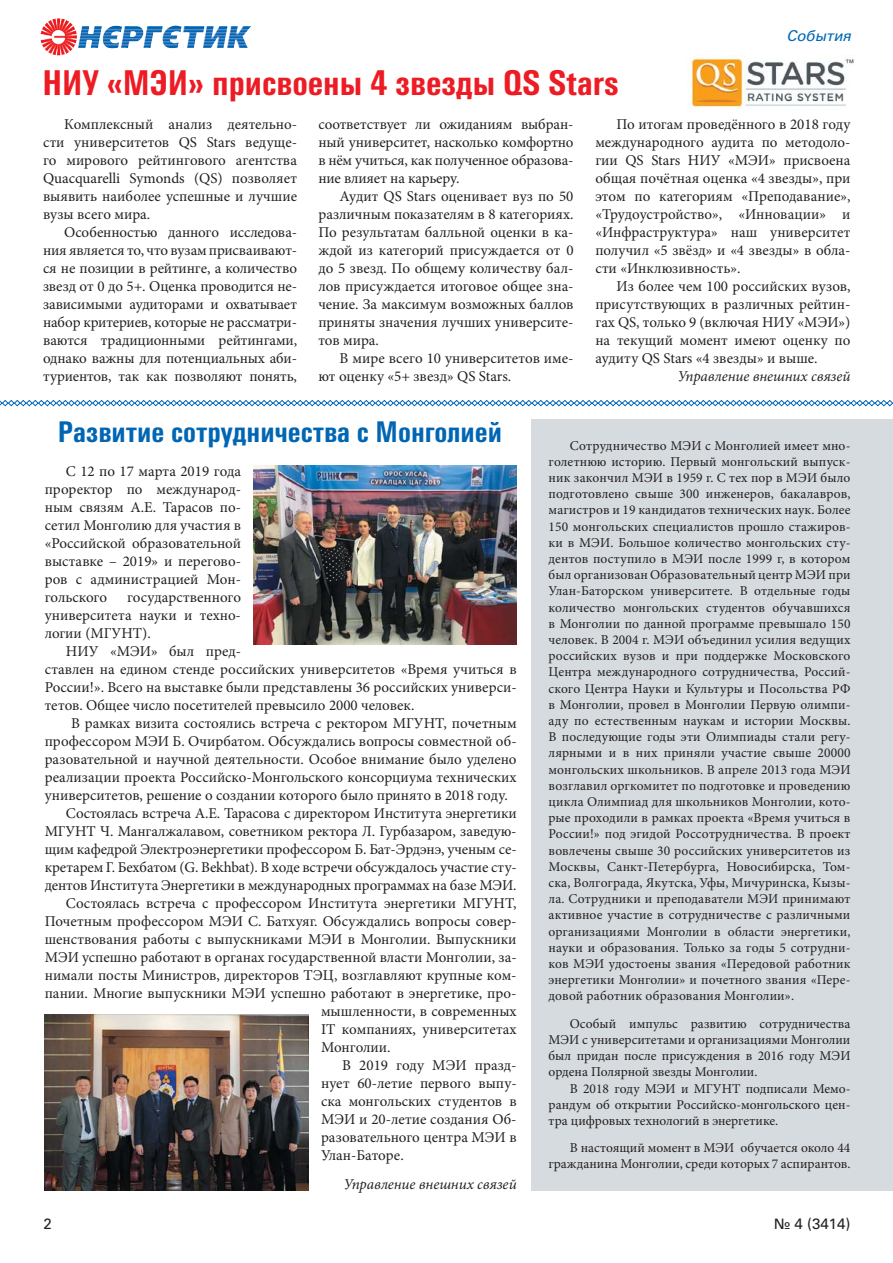
<style>
.page{position:relative;width:893px;height:1263px;background:#fff}
.page>*{position:absolute;margin:0;border:0;box-sizing:border-box;transform-origin:0 0}
.t1{font:700 36px "Univers Cond C";color:#ed1c24}
.t2{font:700 30px "Univers Cond C";color:#0066b3}
.t3{font:15px/18px "Minion Pro";color:#231f20;text-align:justify}
.t4{font:italic 15px "Minion Pro";color:#231f20}
.t5{font:15px "Univers C";color:#231f20}
.t6{font:italic 15px "Univers C";color:#0066b3}
.t7{font:13.5px/16.2px "Minion Pro";color:#231f20;text-align:justify}
</style>
<div class="page">
<img style="left:40px;top:18px;width:37px;height:37px">
<div style="left:531px;top:419px;width:362px;height:772px;background:#d5dbde"></div>
<img style="left:687px;top:55px;width:167px;height:53px">
<svg style="left:0;top:400px;width:893px;height:6px"></svg>
<img style="left:45px;top:1015px;width:263px;height:176px">
<img style="left:254px;top:465px;width:263px;height:180px">
<p class="t6" style="left:786px;top:27px;width:66px">События</p>
<h1 class="t1" style="left:42px;top:63px;width:578px">НИУ «МЭИ» присвоены 4 звезды QS Stars</h1>
<p class="t3" style="left:43px;top:116px;width:256px;text-indent:21px">Комплексный анализ деятельно&shy;сти университетов QS Stars ведуще&shy;го мирового рейтингового агентства Quacquarelli Symonds (QS) позволяет выявить наиболее успешные и лучшие вузы всего мира.</p>
<p class="t3" style="left:43px;top:224px;width:256px;text-indent:21px">Особенностью данного исследова&shy;ния является то, что вузам присваивают&shy;ся не позиции в рейтинге, а количество звезд от 0 до 5+. Оценка проводится не&shy;зависимыми аудиторами и охватывает набор критериев, которые не рассматри&shy;ваются традиционными рейтингами, однако важны для потенциальных аби&shy;туриентов, так как позволяют понять,</p>
<p class="t3" style="left:318px;top:116px;width:257px">соответствует ли ожиданиям выбран&shy;ный университет, насколько комфортно в нём учиться, как полученное образова&shy;ние влияет на карьеру.</p>
<p class="t3" style="left:318px;top:188px;width:257px;text-indent:21px">Аудит QS Stars оценивает вуз по 50 различным показателям в 8 категориях.<br>По результатам балльной оценки в ка&shy;ждой из категорий присуждается от 0 до 5 звезд. По общему количеству бал&shy;лов присуждается итоговое общее зна&shy;чение. За максимум возможных баллов приняты значения лучших университе&shy;тов мира.</p>
<p class="t3" style="left:318px;top:350px;width:257px;text-indent:21px">В мире всего 10 университетов име&shy;ют оценку «5+ звезд» QS Stars.</p>
<p class="t3" style="left:595px;top:116px;width:257px;text-indent:21px">По итогам проведённого в 2018 году международного аудита по методоло&shy;гии QS Stars НИУ «МЭИ» присвоена общая почётная оценка «4 звезды», при этом по категориям «Преподавание», «Трудоустройство», «Инновации» и «Инфраструктура» наш университет получил «5 звёзд» и «4 звезды» в обла&shy;сти «Инклюзивность».</p>
<p class="t3" style="left:595px;top:278px;width:257px;text-indent:21px">Из более чем 100 российских вузов, присутствующих в различных рейтин&shy;гах QS, только 9 (включая НИУ «МЭИ») на текущий момент имеют оценку по аудиту QS Stars «4 звезды» и выше.</p>
<p class="t4" style="left:678px;top:367px;width:174px">Управление внешних связей</p>
<h2 class="t2" style="left:58px;top:415px;width:446px">Развитие сотрудничества с Монголией</h2>
<p class="t3" style="left:45px;top:463px;width:198px;text-indent:21px">C 12 по 17 марта 2019 года проректор по международ&shy;ным связям А.Е. Тарасов по&shy;сетил Монголию для участия в «Российской образовательной выставке – 2019» и перегово&shy;ров с администрацией Мон&shy;гольского</p>
<p class="t3" style="left:45px;top:589px;width:198px;text-indent:82px">государственного университета науки и техно&shy;логии (МГУНТ).</p>
<p class="t3" style="left:45px;top:643px;width:473px;text-align:left;text-indent:21px">НИУ «МЭИ» был пред-<br>ставлен на едином стенде российских университетов «Время учиться в России!». Всего на выставке были представлены 36 российских универси&shy;тетов. Общее число посетителей превысило 2000 человек.</p>
<p class="t3" style="left:71px;top:715px;width:447px">В рамках визита состоялись встреча с ректором МГУНТ, почетным</p>
<p class="t3" style="left:45px;top:733px;width:473px">профессором МЭИ Б. Очирбатом. Обсуждались вопросы совместной об-</p>
<p class="t3" style="left:45px;top:751px;width:473px">разовательной и научной деятельности. Особое внимание было уделено</p>
<p class="t3" style="left:45px;top:769px;width:473px">реализации проекта Российско-Монгольского консорциума технических</p>
<p class="t3" style="left:45px;top:787px;width:465px">университетов, решение о создании которого было принято в 2018 году.</p>
<p class="t3" style="left:66px;top:805px;width:452px">Состоялась встреча А.Е. Тарасова с директором Института энергетики</p>
<p class="t3" style="left:45px;top:823px;width:473px">МГУНТ Ч. Мангалжалавом, советником ректора Л. Гурбазаром, заведую-</p>
<p class="t3" style="left:45px;top:841px;width:473px">щим кафедрой Электроэнергетики профессором Б. Бат-Эрдэнэ, ученым се-</p>
<p class="t3" style="left:45px;top:859px;width:473px">кретарем Г. Бехбатом (G. Bekhbat). В ходе встречи обсуждалось участие сту-</p>
<p class="t3" style="left:45px;top:877px;width:473px">дентов Института Энергетики в международных программах на базе МЭИ.</p>
<p class="t3" style="left:66px;top:895px;width:452px">Состоялась встреча с профессором Института энергетики МГУНТ,</p>
<p class="t3" style="left:45px;top:913px;width:473px">Почетным профессором МЭИ С. Батхуяг. Обсуждались вопросы совер-</p>
<p class="t3" style="left:45px;top:931px;width:473px">шенствования работы с выпускниками МЭИ в Монголии. Выпускники</p>
<p class="t3" style="left:45px;top:949px;width:473px">МЭИ успешно работают в органах государственной власти Монголии, за-</p>
<p class="t3" style="left:45px;top:967px;width:473px">нимали посты Министров, директоров ТЭЦ, возглавляют крупные ком-</p>
<p class="t3" style="left:45px;top:985px;width:473px">пании. Многие выпускники МЭИ успешно работают в энергетике, про-</p>
<p class="t3" style="left:321px;top:1003px;width:197px">мышленности, в современных</p>
<p class="t3" style="left:321px;top:1021px;width:197px">IT компаниях, университетах</p>
<p class="t3" style="left:321px;top:1039px;width:71px">Монголии.</p>
<p class="t3" style="left:342px;top:1057px;width:176px">В 2019 году МЭИ празд-</p>
<p class="t3" style="left:321px;top:1075px;width:197px">нует 60-летие первого выпу-</p>
<p class="t3" style="left:321px;top:1093px;width:197px">ска монгольских студентов в</p>
<p class="t3" style="left:321px;top:1111px;width:197px">МЭИ и 20-летие создания Об-</p>
<p class="t3" style="left:321px;top:1129px;width:197px">разовательного центра МЭИ в</p>
<p class="t3" style="left:321px;top:1147px;width:84px">Улан-Баторе.</p>
<p class="t4" style="left:344px;top:1175px;width:174px">Управление внешних связей</p>
<p class="t7" style="left:548px;top:438px;width:303px;text-indent:21px">Сотрудничество МЭИ с Монголией имеет мно&shy;голетнюю историю. Первый монгольский выпуск&shy;ник закончил МЭИ в 1959 г. С тех пор в МЭИ было подготовлено свыше 300 инженеров, бакалавров, магистров и 19 кандидатов технических наук. Более 150 монгольских специалистов прошло стажиров&shy;ки в МЭИ. Большое количество монгольских сту&shy;дентов поступило в МЭИ после 1999 г, в котором был организован Образовательный центр МЭИ при Улан-Баторском университете. В отдельные годы количество монгольских студентов обучавшихся в Монголии по данной программе превышало 150 человек. В 2004 г. МЭИ объединил усилия ведущих российских вузов и при поддержке Московского Центра международного сотрудничества, Россий&shy;ского Центра Науки и Культуры и Посольства РФ в Монголии, провел в Монголии Первую олимпи&shy;аду по естественным наукам и истории Москвы.<br>В последующие годы эти Олимпиады стали регу&shy;лярными и в них приняли участие свыше 20000 монгольских школьников. В апреле 2013 года МЭИ возглавил оргкомитет по подготовке и проведению цикла Олимпиад для школьников Монголии, кото&shy;рые проходили в рамках проекта «Время учиться в России!» под эгидой Россотрудничества. В проект вовлечены свыше 30 российских университетов из Москвы, Санкт-Петербурга, Новосибирска, Том&shy;ска, Волгограда, Якутска, Уфы, Мичуринска, Кызы&shy;ла. Сотрудники и преподаватели МЭИ принимают активное участие в сотрудничестве с различными организациями Монголии в области энергетики, науки и образования. Только за годы 5 сотрудни&shy;ков МЭИ удостоены звания «Передовой работник энергетики Монголии» и почетного звания «Пере&shy;довой работник образования Монголии».</p>
<p class="t7" style="left:548px;top:1016px;width:303px;text-indent:21px">Особый импульс развитию сотрудничества МЭИ с университетами и организациями Монголии был придан после присуждения в 2016 году МЭИ ордена Полярной звезды Монголии.</p>
<p class="t7" style="left:548px;top:1081px;width:303px;text-indent:21px">В 2018 году МЭИ и МГУНТ подписали Мемо&shy;рандум об открытии Российско-монгольского цен&shy;тра цифровых технологий в энергетике.</p>
<p class="t7" style="left:548px;top:1141px;width:303px;text-align:right">В настоящий момент в МЭИ обучается около 44 гражданина Монголии, среди которых 7 аспирантов.</p>
<p class="t5" style="left:44px;top:1215px;width:10px">2</p>
<p class="t5" style="left:774px;top:1215px;width:78px">№ 4 (3414)</p>
</div>
